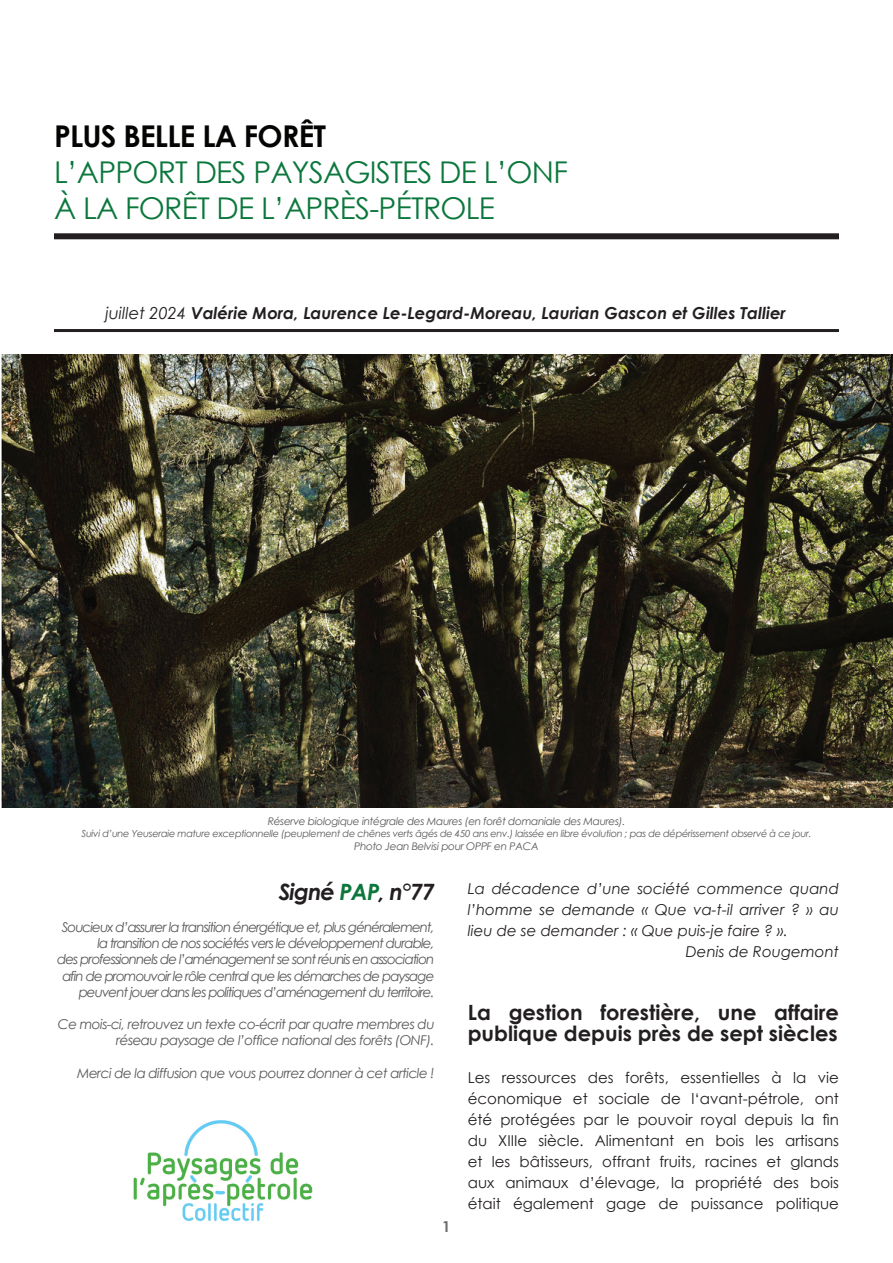
<style>
.page{position:relative;width:893px;height:1263px;background:#fff}
.page>*{position:absolute;margin:0;border:0;box-sizing:border-box;transform-origin:0 0}
.t1{font:30px/36px "Century Gothic";letter-spacing:-.025em;color:#0b773c}
.t2{font:700 30px "Century Gothic";letter-spacing:-.025em;color:#040503}
.t3{font:italic 700 22.5px "Century Gothic";letter-spacing:-.04em;color:#231f20}
.t4{font:700 21px/21px "Century Gothic";color:#231f20}
.t5{font:italic 700 16.5px "Century Gothic";color:#231f20}
.t6{font:15px/21px "Century Gothic";color:#231f20;text-align:justify}
.t7{font:italic 15px "Century Gothic";color:#231f20}
.t8{font:700 15px "Century Gothic";color:#6c6d70}
.t9{font:italic 13.5px/16.2px "Century Gothic";letter-spacing:-.07em;color:#57585a;text-align:right}
.t10{font:italic 13.5px/16.2px "Century Gothic";letter-spacing:-.04em;color:#57585a;text-align:right}
.t11{font:italic 10.5px "Century Gothic";letter-spacing:-.03em;color:#57585a}
.t12{font:italic 9.75px "Century Gothic";letter-spacing:-.03em;color:#57585a}
.s1{font-weight:400}
.s2{color:#0c763c}
</style>
<div class="page">
<div style="left:54px;top:233px;width:785px;height:6px;background:#231f20"></div>
<hr style="left:54px;top:329px;width:785px;height:3px;background:#231f20">
<img style="left:133px;top:1120px;width:180px;height:101px">
<img style="left:1px;top:355px;width:892px;height:453px">
<h1 class="t2" style="left:54px;top:113px;width:274px">PLUS BELLE LA FORÊT</h1>
<h1 class="t1" style="left:54px;top:154px;width:515px">L’APPORT DES PAYSAGISTES DE L’ONF<br>À LA FORÊT DE L’APRÈS-PÉTROLE</h1>
<p class="t5" style="left:105px;top:300px;width:682px"><span class="s1">juillet 2024</span> Valérie Mora, Laurence Le-Legard-Moreau, Laurian Gascon et Gilles Tallier</p>
<p class="t11" style="left:268px;top:813px;width:359px">Réserve biologique intégrale des Maures (en forêt domaniale des Maures).</p>
<p class="t12" style="left:81px;top:827px;width:732px">Suivi d’une Yeuseraie mature exceptionnelle (peuplement de chênes verts âgés de 450 ans env.) laissée en libre évolution ; pas de dépérissement observé à ce jour.</p>
<p class="t11" style="left:354px;top:839px;width:186px">Photo Jean Belvisi pour OPPF en PACA</p>
<h2 class="t3" style="left:279px;top:874px;width:157px">Signé <span class="s2">PAP</span>, n°77</h2>
<p class="t9" style="left:57px;top:919px;width:379px">Soucieux d’assurer la transition énergétique et, plus généralement, la transition de nos sociétés vers le développement durable,<br>des professionnels de l’aménagement se sont réunis en association afin de promouvoir le rôle central que les démarches de paysage peuvent jouer dans les politiques d’aménagement du territoire.</p>
<p class="t10" style="left:58px;top:1016px;width:378px">Ce mois-ci, retrouvez un texte co-écrit par quatre membres du réseau paysage de l’office national des forêts (ONF).</p>
<p class="t10" style="left:77px;top:1064px;width:359px">Merci de la diffusion que vous pourrez donner à cet article !</p>
<p class="t8" style="left:442px;top:1215px;width:10px">1</p>
<p class="t7" style="left:468px;top:878px;width:373px">La décadence d’une société commence quand</p>
<p class="t7" style="left:468px;top:899px;width:373px">l’homme se demande « Que va-t-il arriver ? » au</p>
<p class="t7" style="left:468px;top:920px;width:322px">lieu de se demander : « Que puis-je faire ? ».</p>
<p class="t7" style="left:686px;top:941px;width:155px">Denis de Rougemont</p>
<h3 class="t4" style="left:468px;top:1001px;width:373px">La gestion forestière, une affaire publique depuis près de sept siècles</h3>
<p class="t6" style="left:468px;top:1067px;width:373px">Les ressources des forêts, essentielles à la vie économique et sociale de l‘avant-pétrole, ont été protégées par le pouvoir royal depuis la fin du XIIIe siècle. Alimentant en bois les artisans et les bâtisseurs, offrant fruits, racines et glands aux animaux d’élevage, la propriété des bois était également gage de puissance politique</p>
</div>
